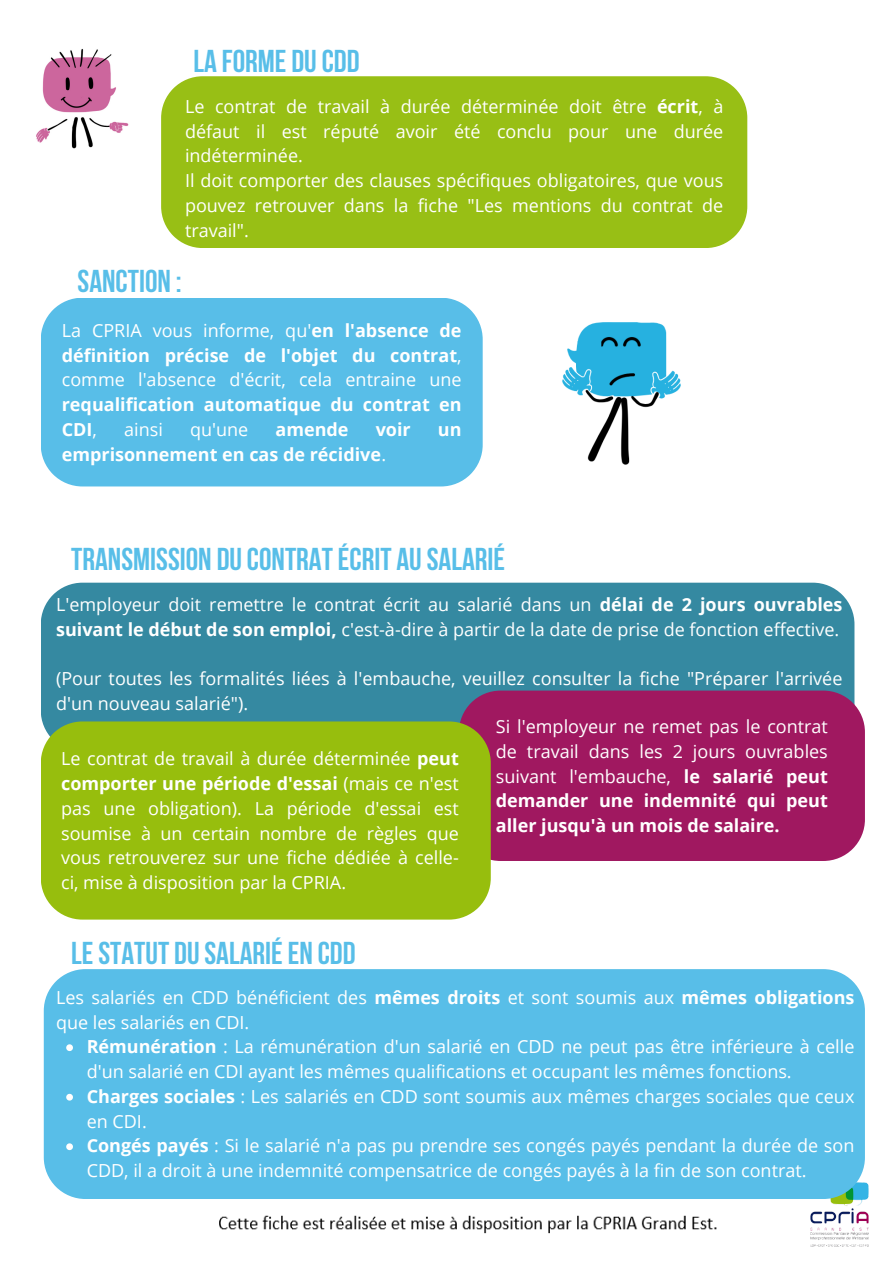
<style>
.page{position:relative;width:894px;height:1264px;background:#fff}
.page>*{position:absolute;margin:0;border:0;box-sizing:border-box;transform-origin:0 0}
.t1{font:700 31.5px "Bebas Neue";color:#58bee8}
.t2{font:18px/24.8px "Open Sans";color:#fff}
.t3{font:700 18px/24.8px "Open Sans";color:#fff;text-align:justify}
.s1{font-weight:700}
.s2{font-weight:400}
</style>
<div class="page">
<img style="left:219px;top:1215px;width:498px;height:19px">
<img style="left:810px;top:1182px;width:58px;height:64px">
<div style="left:161px;top:76px;width:586px;height:172px;background:#98bf15"></div>
<img style="left:36px;top:49px;width:93px;height:100px">
<div style="left:41px;top:298px;width:441px;height:188px;background:#58bee8"></div>
<div style="left:41px;top:582px;width:813px;height:139px;background:#3589a1"></div>
<div style="left:459px;top:690px;width:405px;height:171px;background:#a01860"></div>
<div style="left:41px;top:721px;width:449px;height:198px;background:#97be0d"></div>
<div style="left:44px;top:969px;width:820px;height:229px;background:#58bee8"></div>
<img style="left:562px;top:322px;width:119px;height:143px">
<svg style="left:66px;top:1044px;width:7px;height:7px"></svg>
<svg style="left:66px;top:1093px;width:7px;height:7px"></svg>
<svg style="left:66px;top:1143px;width:7px;height:7px"></svg>
<h1 class="t1" style="left:193px;top:48px;width:168px">LA FORME DU CDD</h1>
<p class="t2" style="left:185px;top:93px;width:539px;text-align:justify">Le contrat de travail à durée déterminée doit être <span class="s1">écrit</span>, à défaut il est réputé avoir été conclu pour une durée indéterminée.</p>
<p class="t2" style="left:185px;top:168px;width:539px;text-align:justify">Il doit comporter des clauses spécifiques obligatoires, que vous pouvez retrouver dans la fiche "Les mentions du contrat de travail".</p>
<h1 class="t1" style="left:77px;top:268px;width:106px">SANCTION :</h1>
<p class="t3" style="left:62px;top:317px;width:401px"><span class="s2">La CPRIA vous informe, qu'</span>en l'absence de définition précise de l'objet du contrat<span class="s2">, comme l'absence d'écrit, cela entraine une </span>requalification automatique du contrat en CDI<span class="s2">,</span></p>
<p class="t2" style="left:124px;top:416px;width:40px">ainsi</p>
<p class="t2" style="left:190px;top:416px;width:60px">qu'une</p>
<p class="t3" style="left:275px;top:416px;width:74px">amende</p>
<p class="t3" style="left:375px;top:416px;width:37px">voir</p>
<p class="t3" style="left:438px;top:416px;width:25px">un</p>
<p class="t3" style="left:62px;top:441px;width:326px">emprisonnement en cas de récidive<span class="s2">.</span></p>
<p class="t1" style="left:71px;top:546px;width:435px">TRANSMISSION DUCONTRAT ÉCRIT AUSALARIÉ</p>
<p class="t2" style="left:56px;top:592px;width:787px">L'employeur doit remettre le contrat écrit au salarié dans un <span class="s1">délai de 2 jours ouvrables suivant le début de son emploi,</span> c'est-à-dire à partir de la date de prise de fonction effective.</p>
<p class="t2" style="left:56px;top:666px;width:787px">(Pour toutes les formalités liées à l'embauche, veuillez consulter la fiche "Préparer l'arrivée d'un nouveau salarié").</p>
<h1 class="t2" style="left:495px;top:713px;width:333px;text-align:justify">Si l'employeur ne remet pas le contrat de travail dans les 2 jours ouvrables suivant l'embauche, <span class="s1">le salarié peut demander une indemnité qui peut aller jusqu'à un mois de salaire.</span></h1>
<p class="t2" style="left:61px;top:746px;width:399px;text-align:justify">Le contrat de travail à durée déterminée <span class="s1">peut comporter une période d'essai</span> (mais ce n'est pas une obligation). La période d'essai est soumise à un certain nombre de règles que vous retrouverez sur une fiche dédiée à celle&shy;ci, mise à disposition par la CPRIA.</p>
<p class="t1" style="left:71px;top:940px;width:286px">LE STATUT DUSALARIÉ EN CDD</p>
<p class="t2" style="left:56px;top:984px;width:799px">Les salariés en CDD bénéficient des <span class="s1">mêmes droits</span> et sont soumis aux <span class="s1">mêmes obligations </span>que les salariés en CDI.</p>
<p class="t2" style="left:87px;top:1033px;width:769px"><span class="s1">Rémunération</span> : La rémunération d'un salarié en CDD ne peut pas être inférieure à celle d'un salarié en CDI ayant les mêmes qualifications et occupant les mêmes fonctions.</p>
<p class="t2" style="left:87px;top:1083px;width:769px"><span class="s1">Charges sociales</span> : Les salariés en CDD sont soumis aux mêmes charges sociales que ceux en CDI.</p>
<p class="t2" style="left:87px;top:1132px;width:769px"><span class="s1">Congés payés</span> : Si le salarié n'a pas pu prendre ses congés payés pendant la durée de son<br>CDD, il a droit à une indemnité compensatrice de congés payés à la fin de son contrat.</p>
</div>
